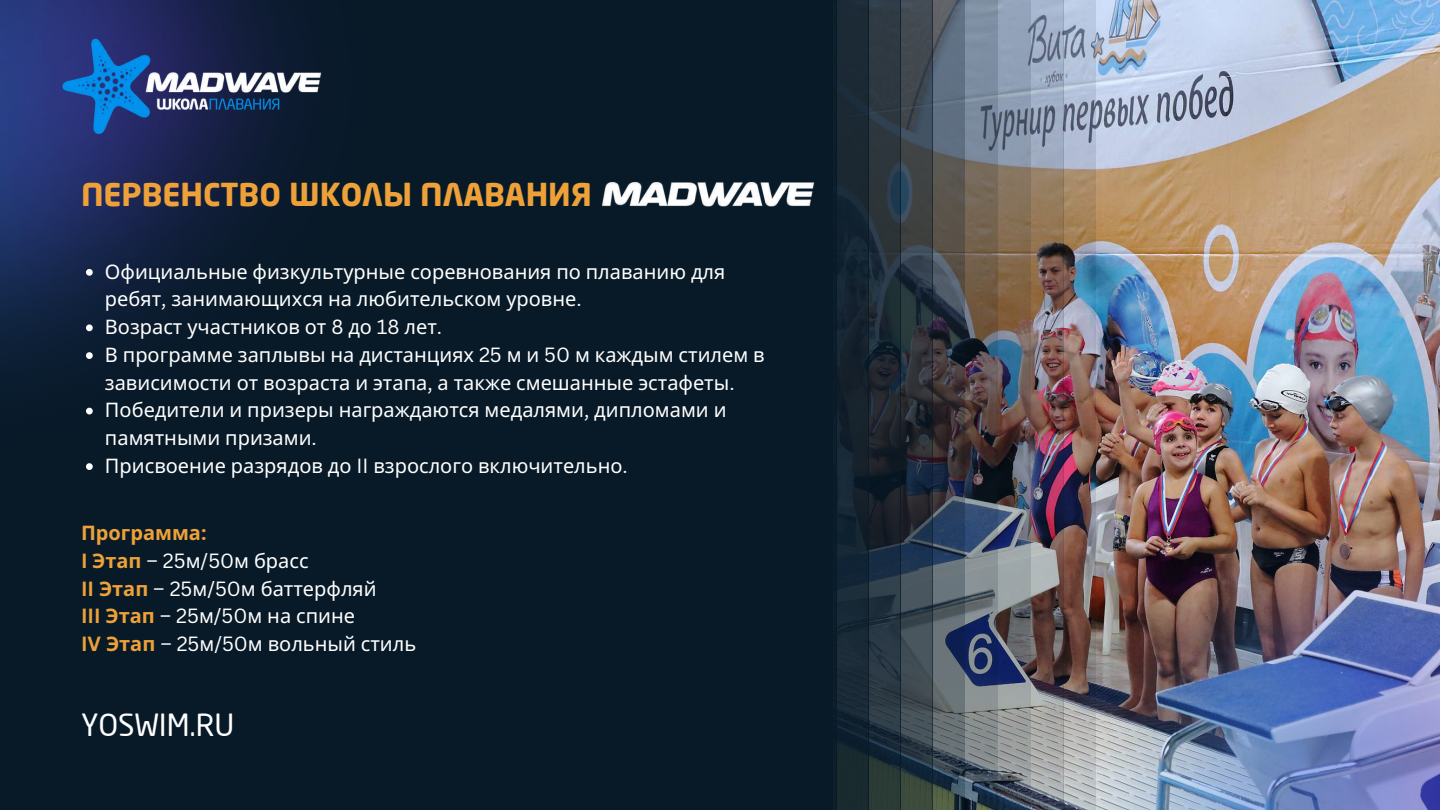
<style>
.page{position:relative;width:1440px;height:810px;background:#081a28}
.page>*{position:absolute;margin:0;border:0;box-sizing:border-box;transform-origin:0 0}
.t1{font:700 31px "Neo Sans Pro";color:#eea139}
.t2{font:30px "Neo Sans Pro";letter-spacing:-.005em;color:#fff}
.t3{font:20px/27.8px "Noto Sans";color:#fff}
.s1{font-family:"Canva Sans"}
.s2{font-weight:700;color:#eea139}
.s3{font-family:"Canva Sans";font-weight:700;color:#eea139}
</style>
<div class="page">
<img style="left:0;top:0;width:280px;height:415px">
<img style="left:1096px;top:0;width:344px;height:419px">
<img style="left:1096px;top:419px;width:344px;height:391px">
<div style="left:836px;top:0;width:33px;height:810px;background:#182832"></div>
<svg style="left:868px;top:0;width:32px;height:810px"></svg>
<svg style="left:900px;top:0;width:32px;height:810px;background:#313c45"></svg>
<svg style="left:932px;top:0;width:33px;height:810px;background:#464e58"></svg>
<img style="left:965px;top:0;width:33px;height:810px">
<img style="left:998px;top:0;width:33px;height:810px">
<img style="left:1031px;top:0;width:32px;height:810px">
<img style="left:1063px;top:0;width:33px;height:810px">
<svg style="left:86px;top:269px;width:7px;height:7px"></svg>
<svg style="left:86px;top:324px;width:7px;height:7px"></svg>
<svg style="left:86px;top:352px;width:7px;height:7px"></svg>
<svg style="left:86px;top:408px;width:7px;height:6px"></svg>
<svg style="left:86px;top:463px;width:7px;height:7px"></svg>
<img style="left:62px;top:36px;width:260px;height:100px">
<img style="left:602px;top:182px;width:213px;height:25px">
<h1 class="t1" style="left:81px;top:182px;width:512px">ПЕРВЕНСТВО ШКОЛЫ ПЛАВАНИЯ</h1>
<p class="t3" style="left:105px;top:257px;width:661px">Официальные физкультурные соревнования по плаванию для ребят<span class="s1">,</span> занимающихся на любительском уровне<span class="s1">.<br></span>Возраст участников от <span class="s1">8</span> до <span class="s1">18</span> лет<span class="s1">.<br></span>В программе заплывы на дистанциях <span class="s1">25</span> м и <span class="s1">50</span> м каждым стилем в зависимости от возраста и этапа<span class="s1">,</span> а также смешанные эстафеты<span class="s1">.<br></span>Победители и призеры награждаются медалями<span class="s1">,</span> дипломами и памятными призами<span class="s1">.<br></span>Присвоение разрядов до <span class="s1">II</span> взрослого включительно<span class="s1">.</span></p>
<p class="t3" style="left:81px;top:519px;width:337px"><span class="s2">Программа</span><span class="s3">:<br>I</span> <span class="s2">Этап</span> <span class="s1">– 25</span>м<span class="s1">/50</span>м брасс<br><span class="s3">II</span> <span class="s2">Этап</span> <span class="s1">– 25</span>м<span class="s1">/50</span>м баттерфляй<br><span class="s3">III</span> <span class="s2">Этап</span> <span class="s1">– 25</span>м<span class="s1">/50</span>м на спине<br><span class="s3">IV</span> <span class="s2">Этап</span> <span class="s1">– 25</span>м<span class="s1">/50</span>м вольный стиль</p>
<h2 class="t2" style="left:81px;top:713px;width:155px">YOSWIM.RU</h2>
</div>
